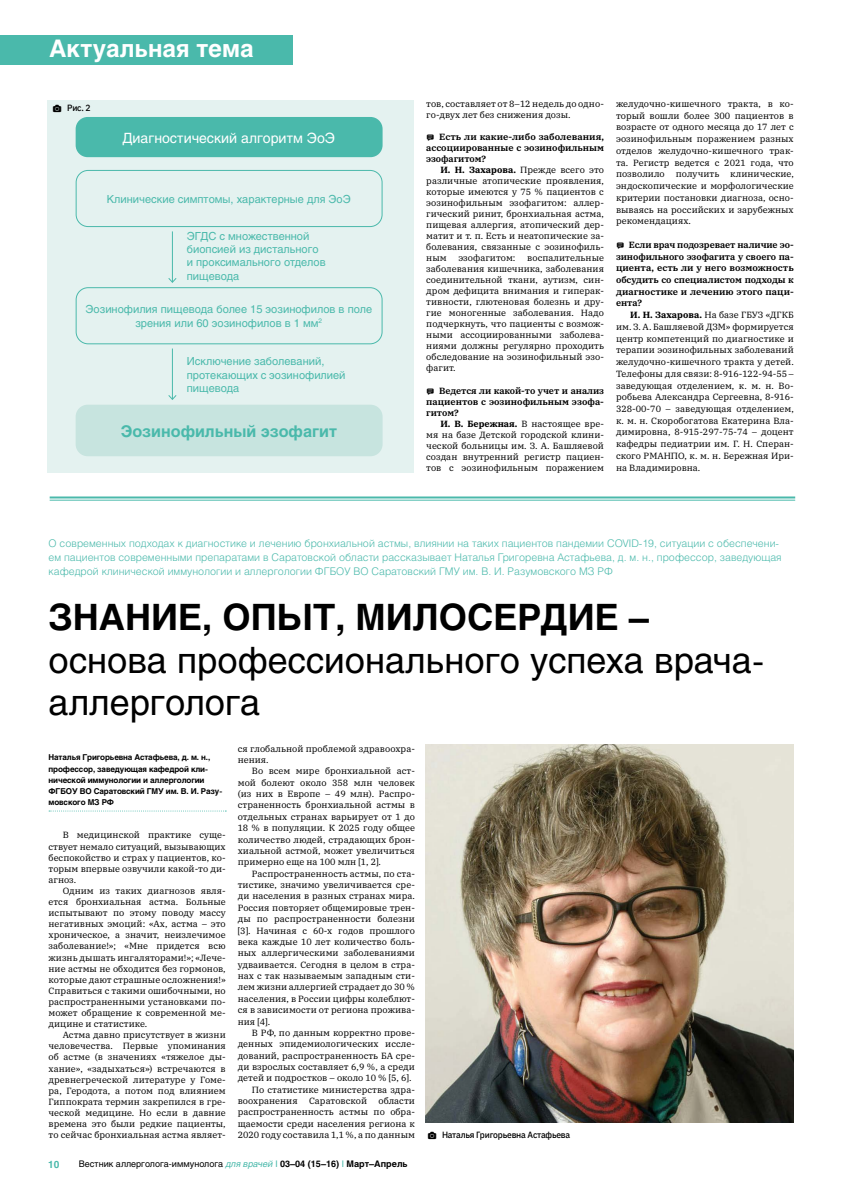
<style>
.page{position:relative;width:842px;height:1191px;background:#fff}
.page>*{position:absolute;margin:0;border:0;box-sizing:border-box;transform-origin:0 0}
.t1{font:36px/42px "Helios C";color:#000}
.t2{font:700 36px "Helios C";color:#000}
.t3{font:700 24px "Helios C";color:#fff}
.t4{font:700 16px "Helios C";color:#4ab9ab}
.t5{font:14px "Helios C";color:#fff}
.t6{font:11px/13.2px "Helios C";color:#4ab9ab}
.t7{font:10.5px/14px "Helios Light C";color:#4ab9ab}
.t8{font:700 10px "Helios C";color:#4ab9ab}
.t9{font:9px/11.1px "IBM Plex Serif";color:#000;text-align:justify}
.t10{font:600 9px/11.7px "IBM Plex Serif";letter-spacing:-.005em;color:#000;text-align:justify}
.t11{font:9px "Helios C";color:#000}
.t12{font:500 9px "IBM Plex Sans";letter-spacing:-.02em;color:#000;scale:.95 1}
.t13{font:700 8px/11.1px "Helios C";letter-spacing:-.015em;color:#000}
.s1{font-weight:700}
.s2{font-style:italic;color:#4ab9ab}
.s3{color:#4ab9ab}
</style>
<div class="page">
<div style="left:0;top:35px;width:293px;height:29px;background:#4ab9ab"></div>
<svg style="left:49px;top:810px;width:177px;height:1px"></svg>
<img style="left:425px;top:744px;width:368px;height:379px">
<div style="left:47px;top:100px;width:367px;height:372px;background:#e4f2f0"></div>
<div style="left:76px;top:117px;width:307px;height:40px;background:#4ab9ab;border-radius:12px"></div>
<div style="left:76px;top:405px;width:307px;height:51px;background:#c7e4df;border-radius:12px"></div>
<div style="left:76px;top:170px;width:307px;height:57px;border:1px solid #4ab9ab;border-radius:12px"></div>
<div style="left:76px;top:287px;width:307px;height:57px;border:1px solid #4ab9ab;border-radius:12px"></div>
<hr style="left:172px;top:231px;width:1px;height:51px;background:#4ab9ab">
<svg style="left:168px;top:277px;width:9px;height:6px"></svg>
<hr style="left:172px;top:348px;width:1px;height:51px;background:#4ab9ab">
<svg style="left:168px;top:394px;width:9px;height:6px"></svg>
<hr style="left:50px;top:496px;width:745px;height:2px;background:#4ab9ab">
<hr style="left:50px;top:500px;width:745px;height:1px;background:#4ab9ab">
<h2 class="t3" style="left:49px;top:35px;width:206px">Актуальная тема</h2>
<p class="t12" style="left:67px;top:101px;width:26px">Рис. 2</p>
<h3 class="t5" style="left:123px;top:129px;width:214px">Диагностический алгоритм ЭоЭ</h3>
<p class="t6" style="left:107px;top:192px;width:245px">Клинические симптомы, характерные для ЭоЭ</p>
<p class="t6" style="left:187px;top:229px;width:140px">ЭГДС с множественной биопсией из дистального и проксимального отделов пищевода</p>
<p class="t6" style="left:86px;top:303px;width:288px;text-align:center">Эозинофилия пищевода более 15 эозинофилов в поле зрения или 60 эозинофилов в 1 мм<sup>2</sup></p>
<p class="t6" style="left:187px;top:355px;width:160px">Исключение заболеваний, протекающих с эозинофилией пищевода</p>
<h3 class="t4" style="left:121px;top:422px;width:218px">Эозинофильный эзофагит</h3>
<p class="t9" style="left:426px;top:97px;width:179px">тов, составляет от 8–12 недель до одно&shy;го-двух лет без снижения дозы.</p>
<p class="t10" style="left:426px;top:131px;width:179px;line-height:11px;text-indent:13px">Есть ли какие-либо заболевания, ассоциированные с эозинофильным эзофагитом?</p>
<p class="t9" style="left:426px;top:164px;width:179px;text-indent:14px"><span class="s1">И. Н. Захарова.</span> Прежде всего это различные атопические проявления, которые имеются у 75 % пациентов с эозинофильным эзофагитом: аллер&shy;гический ринит, бронхиальная астма, пищевая аллергия, атопический дер&shy;матит и т. п. Есть и неатопические за&shy;болевания, связанные с эозинофиль&shy;ным</p>
<p class="t9" style="left:458px;top:252px;width:59px">эзофагитом:</p>
<p class="t9" style="left:426px;top:252px;width:179px;text-indent:101px">воспалительные заболевания кишечника, заболевания соединительной ткани, аутизм, син&shy;дром дефицита внимания и гиперак&shy;тивности, глютеновая болезнь и дру&shy;гие моногенные заболевания. Надо подчеркнуть, что пациенты с возмож&shy;ными ассоциированными заболева&shy;ниями должны регулярно проходить обследование на эозинофильный эзо&shy;фагит.</p>
<p class="t10" style="left:426px;top:384px;width:179px;line-height:11px;text-indent:13px">Ведется ли какой-то учет и анализ пациентов с эозинофильным эзофа&shy;гитом?</p>
<p class="t9" style="left:426px;top:417px;width:179px;text-indent:14px"><span class="s1">И. В. Бережная.</span> В настоящее вре&shy;мя на базе Детской городской клини&shy;ческой больницы им. З. А. Башляевой создан внутренний регистр пациен&shy;тов с эозинофильным поражением</p>
<p class="t9" style="left:616px;top:97px;width:179px;line-height:11.7px">желудочно-кишечного тракта, в ко&shy;торый вошли более 300 пациентов в возрасте от одного месяца до 17 лет с эозинофильным поражением разных отделов желудочно-кишечного трак&shy;та. Регистр ведется с 2021 года, что позволило получить клинические, эндоскопические и морфологические критерии постановки диагноза, осно&shy;вываясь на российских и зарубежных рекомендациях.</p>
<p class="t10" style="left:616px;top:238px;width:179px;text-indent:13px">Если врач подозревает наличие эо&shy;зинофильного эзофагита у своего па&shy;циента, есть ли у него возможность обсудить со специалистом подходы к диагностике и лечению этого паци&shy;ента?</p>
<p class="t9" style="left:616px;top:308px;width:179px;line-height:11.7px;text-indent:14px"><span class="s1">И. Н. Захарова.</span> На базе ГБУЗ «ДГКБ им. З. А. Башляевой ДЗМ» формируется центр компетенций по диагностике и терапии эозинофильных заболеваний желудочно-кишечного тракта у детей.<br>Телефоны для связи: 8-916-122-94-55– заведующая отделением, к. м. н. Во&shy;робьева Александра Сергеевна, 8-916- 328-00-70 – заведующая отделением, к. м. н. Скоробогатова Екатерина Вла&shy;димировна, 8-915-297-75-74 – доцент кафедры педиатрии им. Г. Н. Сперан&shy;ского РМАНПО, к. м. н. Бережная Ири&shy;на Владимировна.</p>
<p class="t7" style="left:49px;top:536px;width:735px">О современных подходах к диагностике и лечению бронхиальной астмы, влиянии на таких пациентов пандемии COVID-19, ситуации с обеспечени&shy;ем пациентов современными препаратами в Саратовской области рассказывает Наталья Григоревна Астафьева, д. м. н., профессор, заведующая кафедрой клинической иммунологии и аллергологии ФГБОУ ВО Саратовский ГМУ им. В. И. Разумовского МЗ РФ</p>
<h1 class="t2" style="left:49px;top:597px;width:602px">ЗНАНИЕ, ОПЫТ, МИЛОСЕРДИЕ –</h1>
<h1 class="t1" style="left:49px;top:638px;width:717px">основа профессионального успеха врача&shy;аллерголога</h1>
<p class="t13" style="left:49px;top:752px;width:175px">Наталья Григорьевна Астафьева, д. м. н., профессор, заведующая кафедрой кли&shy;нической иммунологии и аллергологии ФГБОУ ВО Саратовский ГМУ им. В. И. Разу&shy;мовского МЗ РФ</p>
<p class="t9" style="left:49px;top:829px;width:179px;text-indent:14px">В медицинской практике суще&shy;ствует немало ситуаций, вызывающих беспокойство и страх у пациентов, ко&shy;торым впервые озвучили какой-то ди&shy;агноз.</p>
<p class="t9" style="left:49px;top:884px;width:179px;text-indent:14px">Одним из таких диагнозов явля&shy;ется бронхиальная астма. Больные испытывают по этому поводу массу негативных эмоций: «Ах, астма – это хроническое, а значит, неизлечимое заболевание!»; «Мне придется всю жизнь дышать ингаляторами!»; «Лече&shy;ние астмы не обходится без гормонов, которые дают страшные осложнения!» Справиться с такими ошибочными, но распространенными установками по&shy;может обращение к современной ме&shy;дицине и статистике.</p>
<p class="t9" style="left:49px;top:1028px;width:179px;text-indent:14px">Астма давно присутствует в жизни человечества. Первые упоминания об астме (в значениях «тяжелое ды&shy;хание», «задыхаться») встречаются в древнегреческой литературе у Гоме&shy;ра, Геродота, а потом под влиянием Гиппократа термин закрепился в гре&shy;ческой медицине. Но если в давние времена это были редкие пациенты, то сейчас бронхиальная астма являет-</p>
<p class="t9" style="left:238px;top:742px;width:179px;line-height:11.4px">ся глобальной проблемой здравоохра&shy;нения.</p>
<p class="t9" style="left:238px;top:764px;width:179px;line-height:11.4px;text-indent:14px">Во всем мире бронхиальной аст&shy;мой болеют около 358 млн человек (из них в Европе – 49 млн). Распро&shy;страненность бронхиальной астмы в отдельных странах варьирует от 1 до 18 % в популяции. К 2025 году общее количество людей, страдающих брон&shy;хиальной астмой, может увеличиться примерно еще на 100 млн [1, 2].</p>
<p class="t9" style="left:238px;top:867px;width:179px;line-height:11.4px;text-indent:14px">Распространенность астмы, по ста&shy;тистике, значимо увеличивается сре&shy;ди населения в разных странах мира.<br>Россия повторяет общемировые трен&shy;ды по распространенности болезни [3]. Начиная с 60-х годов прошлого века каждые 10 лет количество боль&shy;ных аллергическими заболеваниями удваивается. Сегодня в целом в стра&shy;нах с так называемым западным сти&shy;лем жизни аллергией страдает до 30 % населения, в России цифры колеблют&shy;ся в зависимости от региона прожива&shy;ния [4].</p>
<p class="t9" style="left:252px;top:1026px;width:165px">В РФ, по данным корректно прове-</p>
<p class="t9" style="left:238px;top:1037px;width:179px">денных эпидемиологических иссле-</p>
<p class="t9" style="left:238px;top:1049px;width:179px">дований, распространенность БА сре-</p>
<p class="t9" style="left:238px;top:1060px;width:179px">ди взрослых составляет 6,9 %, а среди</p>
<p class="t9" style="left:238px;top:1071px;width:175px">детей и подростков – около 10 % [5, 6].</p>
<p class="t9" style="left:252px;top:1083px;width:165px">По статистике министерства здра-</p>
<p class="t9" style="left:238px;top:1094px;width:61px">воохранения</p>
<p class="t9" style="left:309px;top:1094px;width:60px">Саратовской</p>
<p class="t9" style="left:238px;top:1094px;width:179px;line-height:11.4px;text-indent:141px">области распространенность астмы по обра&shy;щаемости среди населения региона к 2020 году составила 1,1 %, а по данным</p>
<p class="t8" style="left:48px;top:1158px;width:13px">10</p>
<p class="t11" style="left:79px;top:1158px;width:330px">Вестник аллерголога-иммунолога <span class="s2">для врачей</span> <span class="s3">I</span> <span class="s1">03–04 (15–16)</span> <span class="s3">I</span> <span class="s1">Март–Апрель</span></p>
<p class="t12" style="left:442px;top:1127px;width:136px">Наталья Григорьевна Астафьева</p>
</div>
